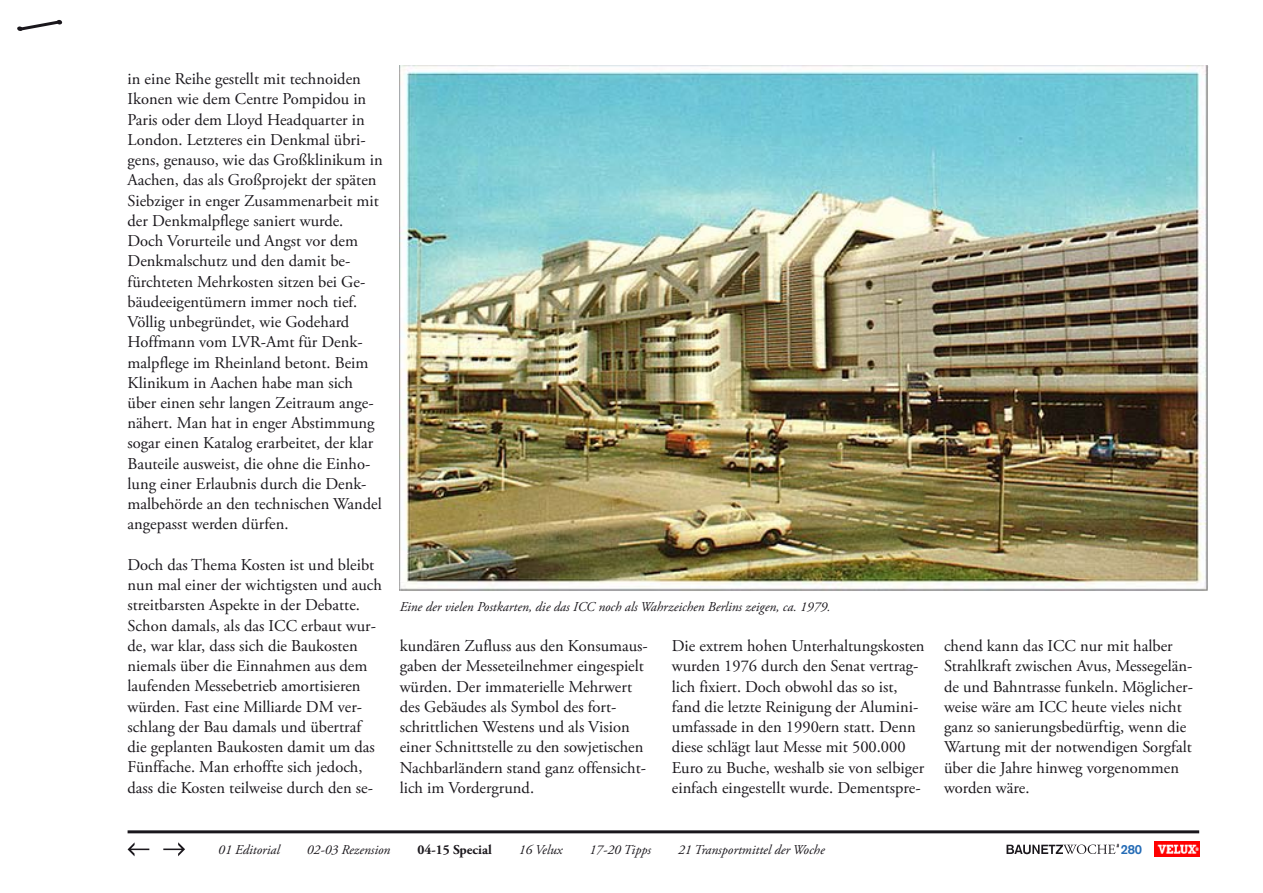
<style>
.page{position:relative;width:1263px;height:893px;background:#fff}
.page>*{position:absolute;margin:0;border:0;box-sizing:border-box;transform-origin:0 0}
.t1{font:16.5px/20.2px "Adobe Garamond Pro";color:#1a171c}
.t2{font:italic 13.5px "Adobe Garamond Pro";color:#1a171c}
.t3{font:700 13.5px "Adobe Garamond Pro";color:#1a171c}
.t4{font:700 13.05px "Akzidenz Grotesk";color:#256cb6}
</style>
<div class="page">
<hr style="left:128px;top:830px;width:1071px;height:3px;background:#1a171c">
<svg style="left:128px;top:842px;width:21px;height:14px"></svg>
<svg style="left:163px;top:842px;width:22px;height:14px"></svg>
<svg style="left:17px;top:20px;width:46px;height:11px"></svg>
<svg style="left:1006px;top:844px;width:113px;height:10px"></svg>
<img style="left:1155px;top:842px;width:44px;height:14px">
<img style="left:400px;top:65px;width:808px;height:526px">
<p class="t1" style="left:128px;top:69px;width:257px">in eine Reihe gestellt mit technoiden Ikonen wie dem Centre Pompidou in Paris oder dem Lloyd Headquarter in London. Letzteres ein Denkmal übri&shy;gens, genauso, wie das Großklinikum in Aachen, das als Großprojekt der späten Siebziger in enger Zusammenarbeit mit der Denkmalpflege saniert wurde.<br>Doch Vorurteile und Angst vor dem Denkmalschutz und den damit be&shy;fürchteten Mehrkosten sitzen bei Ge&shy;bäudeeigentümern immer noch tief.<br>Völlig unbegründet, wie Godehard Hoffmann vom LVR-Amt für Denk&shy;malpflege im Rheinland betont. Beim Klinikum in Aachen habe man sich über einen sehr langen Zeitraum ange&shy;nähert. Man hat in enger Abstimmung sogar einen Katalog erarbeitet, der klar Bauteile ausweist, die ohne die Einho&shy;lung einer Erlaubnis durch die Denk&shy;malbehörde an den technischen Wandel angepasst werden dürfen.</p>
<p class="t1" style="left:128px;top:555px;width:256px">Doch das Thema Kosten ist und bleibt nun mal einer der wichtigsten und auch streitbarsten Aspekte in der Debatte.<br>Schon damals, als das ICC erbaut wur&shy;de, war klar, dass sich die Baukosten niemals über die Einnahmen aus dem laufenden Messebetrieb amortisieren würden. Fast eine Milliarde DM ver&shy;schlang der Bau damals und übertraf die geplanten Baukosten damit um das Fünffache. Man erhoffte sich jedoch, dass die Kosten teilweise durch den se-</p>
<p class="t2" style="left:400px;top:598px;width:432px">Eine der vielen Postkarten, die das ICC noch als Wahrzeichen Berlins zeigen, ca. 1979.</p>
<p class="t1" style="left:400px;top:636px;width:250px">kundären Zufluss aus den Konsumaus&shy;gaben der Messeteilnehmer eingespielt würden. Der immaterielle Mehrwert des Gebäudes als Symbol des fort&shy;schrittlichen Westens und als Vision einer Schnittstelle zu den sowjetischen Nachbarländern stand ganz offensicht&shy;lich im Vordergrund.</p>
<p class="t1" style="left:672px;top:636px;width:254px">Die extrem hohen Unterhaltungskosten wurden 1976 durch den Senat vertrag&shy;lich fixiert. Doch obwohl das so ist, fand die letzte Reinigung der Alumini&shy;umfassade in den 1990ern statt. Denn diese schlägt laut Messe mit 500.000<br>Euro zu Buche, weshalb sie von selbiger einfach eingestellt wurde. Dementspre-</p>
<p class="t1" style="left:944px;top:636px;width:250px">chend kann das ICC nur mit halber Strahlkraft zwischen Avus, Messegelän&shy;de und Bahntrasse funkeln. Möglicher&shy;weise wäre am ICC heute vieles nicht ganz so sanierungsbedürftig, wenn die Wartung mit der notwendigen Sorgfalt über die Jahre hinweg vorgenommen worden wäre.</p>
<p class="t2" style="left:218px;top:841px;width:63px">01 Editorial</p>
<p class="t2" style="left:307px;top:841px;width:85px">02-03 Rezension</p>
<p class="t3" style="left:417px;top:841px;width:76px">04-15 Special</p>
<p class="t2" style="left:519px;top:841px;width:45px">16 Velux</p>
<p class="t2" style="left:590px;top:841px;width:63px">17-20 Tipps</p>
<p class="t2" style="left:678px;top:841px;width:149px">21 Transportmittel der Woche</p>
<p class="t4" style="left:1121px;top:841px;width:23px">280</p>
</div>
